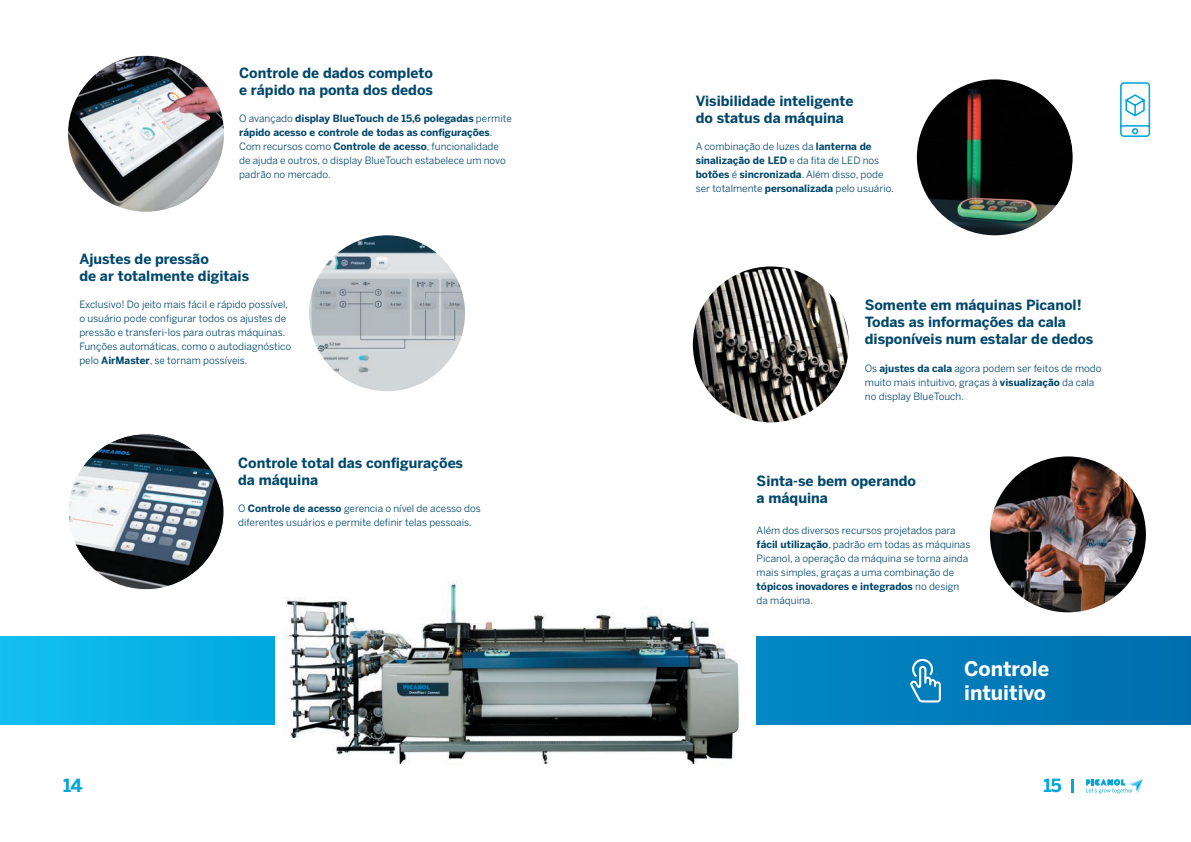
<style>
.page{position:relative;width:1191px;height:842px;background:#fff}
.page>*{position:absolute;margin:0;border:0;box-sizing:border-box;transform-origin:0 0}
.t1{font:700 20px/24px "Benton Sans";color:#fff}
.t2{font:700 18px "Benton Sans";color:#00a5da}
.t3{font:700 14px/16.8px "Benton Sans";color:#00476b}
.t4{font:10px/14px "Benton Sans";color:#00476b}
.s1{font-weight:700}
</style>
<div class="page">
<svg style="left:0;top:637px;width:1191px;height:88px"></svg>
<svg style="left:910px;top:659px;width:31px;height:43px"></svg>
<img style="left:275px;top:581px;width:480px;height:184px">
<img style="left:68px;top:56px;width:156px;height:156px;border-radius:78px">
<img style="left:309px;top:235px;width:156px;height:156px;border-radius:78px">
<img style="left:68px;top:434px;width:156px;height:156px;border-radius:78px">
<img style="left:693px;top:266px;width:156px;height:156px;border-radius:78px">
<img style="left:990px;top:456px;width:155px;height:156px;border-radius:78px">
<svg style="left:1120px;top:82px;width:30px;height:55px"></svg>
<img style="left:917px;top:79px;width:155px;height:156px;border-radius:78px">
<svg style="left:1086px;top:779px;width:56px;height:15px"></svg>
<svg style="left:1071px;top:779px;width:2px;height:13px"></svg>
<h3 class="t3" style="left:239px;top:65px;width:195px">Controle de dados completo e rápido na ponta dos dedos</h3>
<p class="t4" style="left:239px;top:112px;width:274px">O avançado <span class="s1">display BlueTouch de 15,6 polegadas</span> permite <span class="s1">rápido acesso e controle de todas as configurações</span>.<br>Com recursos como <span class="s1">Controle de acesso</span>, funcionalidade de ajuda e outros, o display BlueTouch estabelece um novo padrão no mercado.</p>
<h3 class="t3" style="left:79px;top:251px;width:171px">Ajustes de pressão<br>de ar totalmente digitais</h3>
<p class="t4" style="left:79px;top:298px;width:213px">Exclusivo! Do jeito mais fácil e rápido possível, o usuário pode configurar todos os ajustes de pressão e transferi-los para outras máquinas.<br>Funções automáticas, como o autodiagnóstico pelo <span class="s1">AirMaster</span>, se tornam possíveis.</p>
<h3 class="t3" style="left:238px;top:455px;width:226px">Controle total das configurações da máquina</h3>
<p class="t4" style="left:238px;top:502px;width:244px">O <span class="s1">Controle de acesso</span> gerencia o nível de acesso dos diferentes usuários e permite definir telas pessoais.</p>
<h3 class="t3" style="left:695px;top:93px;width:159px">Visibilidade inteligente do status da máquina</h3>
<p class="t4" style="left:695px;top:140px;width:200px">A combinação de luzes da <span class="s1">lanterna de sinalização de LED</span> e da fita de LED nos <span class="s1">botões</span> é <span class="s1">sincronizada</span>. Além disso, pode ser totalmente <span class="s1">personalizada</span> pelo usuário.</p>
<h3 class="t3" style="left:865px;top:297px;width:230px">Somente em máquinas Picanol!<br>Todas as informações da cala disponíveis num estalar de dedos</h3>
<p class="t4" style="left:865px;top:362px;width:238px">Os <span class="s1">ajustes da cala</span> agora podem ser feitos de modo muito mais intuitivo, graças à <span class="s1">visualização</span> da cala no display BlueTouch.</p>
<h3 class="t3" style="left:756px;top:473px;width:161px">Sinta-se bem operando a máquina</h3>
<p class="t4" style="left:756px;top:524px;width:215px">Além dos diversos recursos projetados para <span class="s1">fácil utilização</span>, padrão em todas as máquinas Picanol, a operação da máquina se torna ainda mais simples, graças a uma combinação de <span class="s1">tópicos inovadores e integrados</span> no design da máquina.</p>
<h1 class="t1" style="left:964px;top:657px;width:87px">Controle intuitivo</h1>
<h2 class="t2" style="left:63px;top:775px;width:21px">14</h2>
<h2 class="t2" style="left:1043px;top:775px;width:20px">15</h2>
</div>
